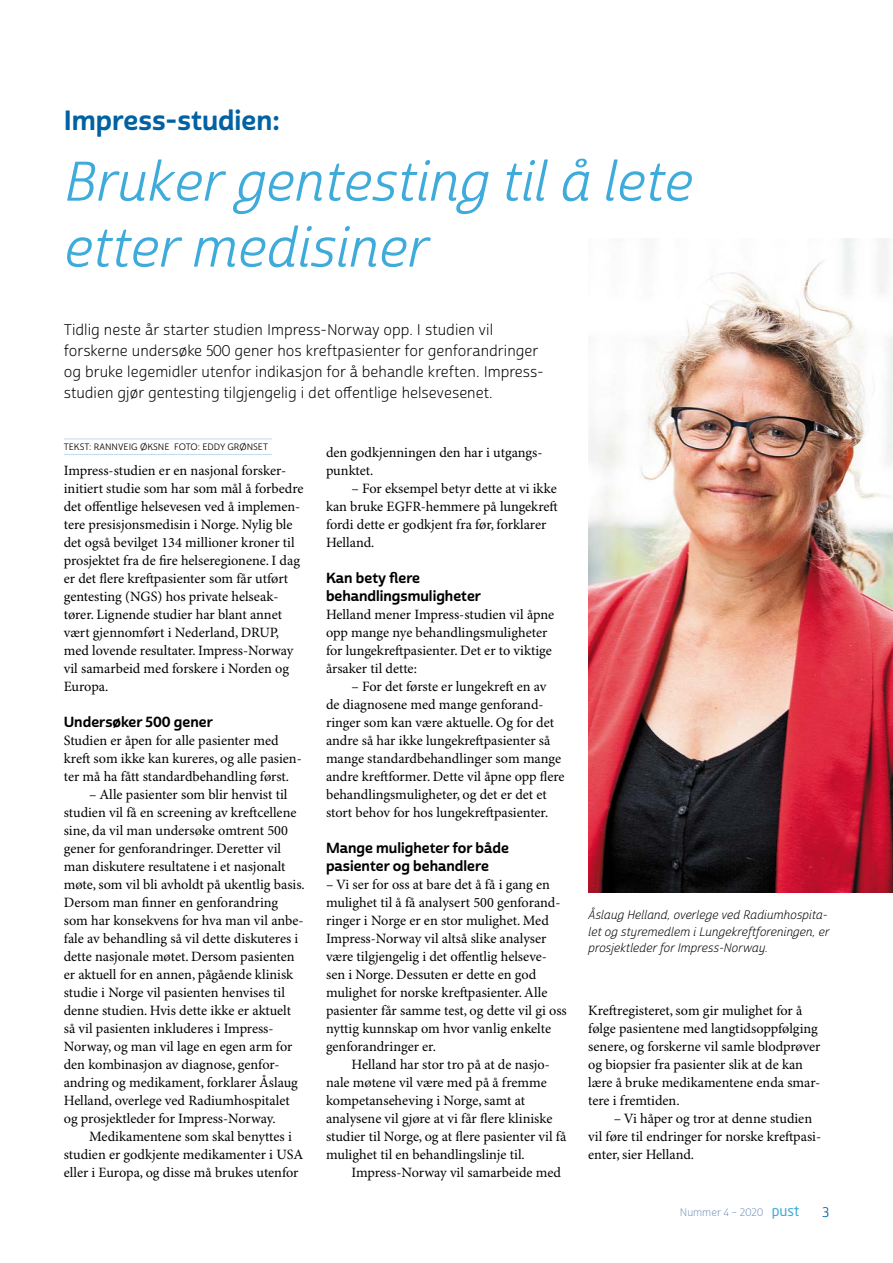
<style>
.page{position:relative;width:893px;height:1263px;background:#fff}
.page>*{position:absolute;margin:0;border:0;box-sizing:border-box;transform-origin:0 0}
.t1{font:54px/66px "Cabrito Sans Nor Reg It";color:#3eabdb}
.t2{font:27px "Cabrito Sans Nor Bol";color:#0062a3}
.t3{font:15px/21px "Cabrito Sans Nor Boo";color:#000}
.t4{font:14.25px/18px "Minion Pro";color:#000}
.t5{font:14.25px/18px "Cabrito Sans Nor Bol";color:#000}
.t6{font:13.5px "Cabrito Sans Nor Reg";color:#0062a3}
.t7{font:12px/16.5px "Cabrito Sans Nor Boo It";color:#000}
.t8{font:10.5px "Cabrito Sans Nor Boo";color:#7294c3}
.t9{font:9px "Cabrito Sans Nor Reg";color:#000}
.s1{font-family:"Neo Sans W1 G";font-size:14.25px;color:#3eabdb}
</style>
<div class="page">
<hr style="left:64px;top:439px;width:208px;height:1px;background:#bfdbed">
<hr style="left:64px;top:454px;width:208px;height:1px;background:#bfdbed">
<img style="left:589px;top:238px;width:304px;height:655px">
<h2 class="t2" style="left:64px;top:104px;width:218px">Impress-studien:</h2>
<h1 class="t1" style="left:64px;top:150px;width:630px">Bruker gentesting til å lete etter medisiner</h1>
<p class="t3" style="left:64px;top:319px;width:482px">Tidlig neste år starter studien Impress-Norway opp. I studien vil forskerne undersøke 500 gener hos kreftpasienter for genforandringer og bruke legemidler utenfor indikasjon for å behandle kreften. Impress&shy;studien gjør gentesting tilgjengelig i det offentlige helsevesenet.</p>
<p class="t9" style="left:64px;top:441px;width:206px">TEKST: RANNVEIG ØKSNE FOTO: EDDY GRØNSET</p>
<p class="t4" style="left:64px;top:462px;width:241px">Impress-studien er en nasjonal forsker&shy;initiert studie som har som mål å forbedre det offentlige helsevesen ved å implemen&shy;tere presisjonsmedisin i Norge. Nylig ble det også bevilget 134 millioner kroner til prosjektet fra de fire helseregionene. I dag er det flere kreftpasienter som får utført gentesting (NGS) hos private helseak&shy;tører. Lignende studier har blant annet vært gjennomført i Nederland, DRUP, med lovende resultater. Impress-Norway vil samarbeid med forskere i Norden og Europa.</p>
<p class="t5" style="left:64px;top:713px;width:151px">Undersøker 500 gener</p>
<p class="t4" style="left:64px;top:732px;width:240px">Studien er åpen for alle pasienter med kreft som ikke kan kureres, og alle pasien&shy;ter må ha fått standardbehandling først.</p>
<p class="t4" style="left:64px;top:786px;width:243px;text-indent:26px">– Alle pasienter som blir henvist til studien vil få en screening av kreftcellene sine, da vil man undersøke omtrent 500 gener for genforandringer. Deretter vil man diskutere resultatene i et nasjonalt møte, som vil bli avholdt på ukentlig basis.<br>Dersom man finner en genforandring som har konsekvens for hva man vil anbe&shy;fale av behandling så vil dette diskuteres i dette nasjonale møtet. Dersom pasienten er aktuell for en annen, pågående klinisk studie i Norge vil pasienten henvises til denne studien. Hvis dette ikke er aktuelt så vil pasienten inkluderes i Impress-Norway, og man vil lage en egen arm for den kombinasjon av diagnose, genfor&shy;andring og medikament, forklarer Åslaug Helland, overlege ved Radiumhospitalet og prosjektleder for Impress-Norway.</p>
<p class="t4" style="left:64px;top:1128px;width:241px;text-indent:26px">Medikamentene som skal benyttes i studien er godkjente medikamenter i USA eller i Europa, og disse må brukes utenfor</p>
<p class="t4" style="left:326px;top:444px;width:218px">den godkjenningen den har i utgangs&shy;punktet.</p>
<p class="t4" style="left:326px;top:480px;width:233px;text-indent:26px">– For eksempel betyr dette at vi ikke kan bruke EGFR-hemmere på lungekreft fordi dette er godkjent fra før, forklarer<br>Helland.</p>
<p class="t5" style="left:326px;top:569px;width:157px">Kan bety flere behandlingsmuligheter</p>
<p class="t4" style="left:326px;top:606px;width:230px">Helland mener Impress-studien vil åpne opp mange nye behandlingsmuligheter for lungekreftpasienter. Det er to viktige årsaker til dette:</p>
<p class="t4" style="left:326px;top:678px;width:240px;text-indent:26px">– For det første er lungekreft en av<br>de diagnosene med mange genforand&shy;ringer som kan være aktuelle. Og for det andre så har ikke lungekreftpasienter så mange standardbehandlinger som mange andre kreftformer. Dette vil åpne opp flere behandlingsmuligheter, og det er det et stort behov for hos lungekreftpasienter.</p>
<p class="t5" style="left:326px;top:839px;width:184px">Mange muligheter for både pasienter og behandlere</p>
<p class="t4" style="left:326px;top:876px;width:242px">– Vi ser for oss at bare det å få i gang en mulighet til å få analysert 500 genforand&shy;ringer i Norge er en stor mulighet. Med Impress-Norway vil altså slike analyser være tilgjengelig i det offentlig helseve&shy;sen i Norge. Dessuten er dette en god mulighet for norske kreftpasienter. Alle pasienter får samme test, og dette vil gi oss nyttig kunnskap om hvor vanlig enkelte genforandringer er.</p>
<p class="t4" style="left:326px;top:1056px;width:242px;text-indent:26px">Helland har stor tro på at de nasjo&shy;nale møtene vil være med på å fremme kompetanseheving i Norge, samt at analysene vil gjøre at vi får flere kliniske studier til Norge, og at flere pasienter vil få mulighet til en behandlingslinje til.</p>
<p class="t4" style="left:351px;top:1164px;width:211px">Impress-Norway vil samarbeide med</p>
<p class="t7" style="left:588px;top:907px;width:243px">Åslaug Helland, overlege ved Radiumhospita&shy;let og styremedlem i Lungekreftforeningen, er prosjektleder for Impress-Norway.</p>
<p class="t4" style="left:588px;top:1002px;width:234px">Kreftregisteret, som gir mulighet for å følge pasientene med langtidsoppfølging senere, og forskerne vil samle blodprøver og biopsier fra pasienter slik at de kan lære å bruke medikamentene enda smar&shy;tere i fremtiden.</p>
<p class="t4" style="left:588px;top:1110px;width:234px;text-indent:26px">– Vi håper og tror at denne studien vil føre til endringer for norske kreftpasi&shy;enter, sier Helland.</p>
<p class="t8" style="left:680px;top:1206px;width:121px">Nummer 4 – 2020 <span class="s1">pust</span></p>
<p class="t6" style="left:822px;top:1204px;width:9px">3</p>
</div>
